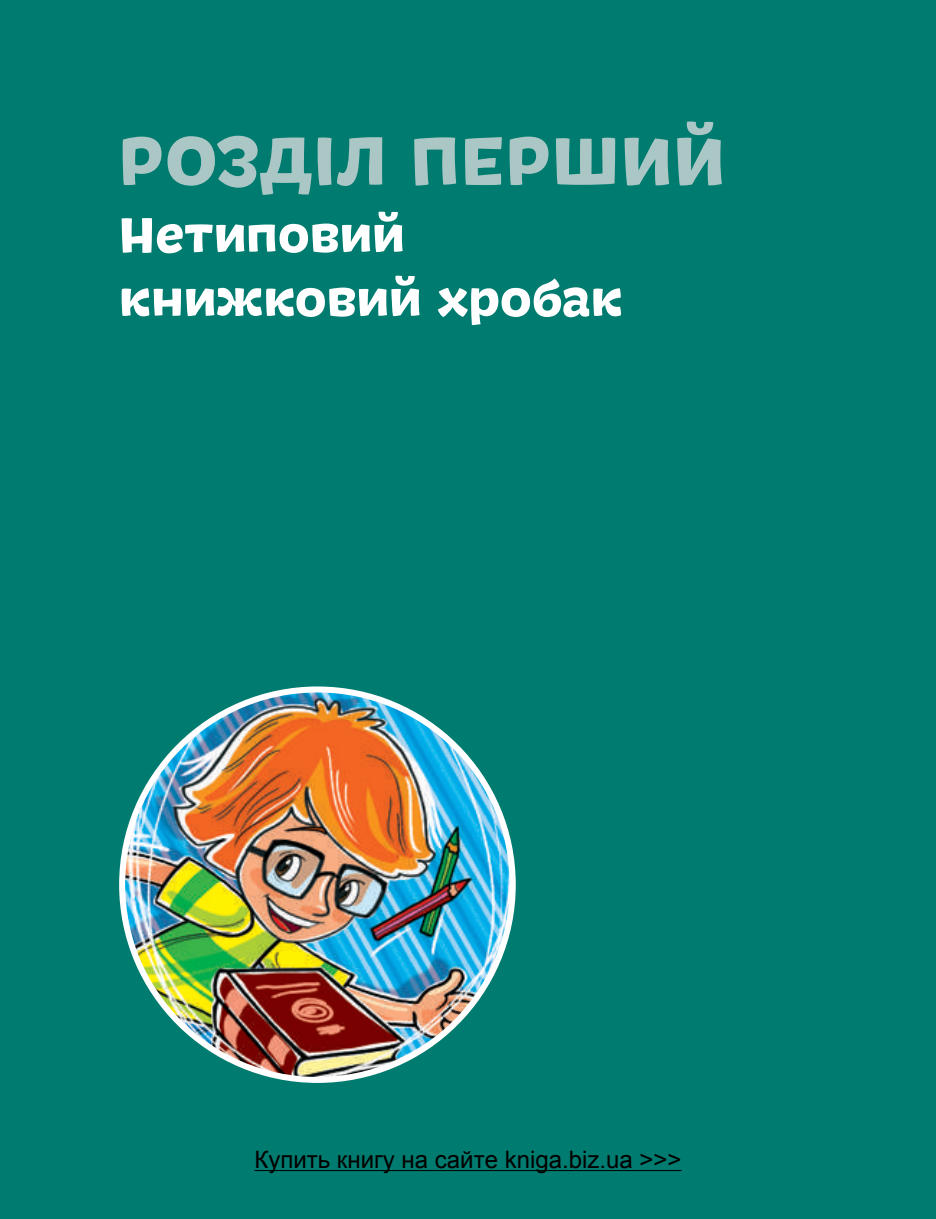
<style>
.page{position:relative;width:936px;height:1219px;background:#fff}
.page>*{position:absolute;margin:0;border:0;box-sizing:border-box;transform-origin:0 0}
.t1{font:700 82px "DR Agu Sans";letter-spacing:.025em;color:#aac7c5}
.t2{font:700 60px/64px "DR Agu Sans";letter-spacing:.01em;color:#fff}
.t3{font:24px "Arial";color:#000}
</style>
<div class="page">
<div style="left:0;top:0;width:935px;height:1219px;background:#007b6f"></div>
<img style="left:122px;top:689px;width:390px;height:391px;border-radius:195px">
<hr style="left:254px;top:1170px;width:427px;height:1px;background:#000">
<h1 class="t1" style="left:119px;top:111px;width:607px">РОЗДІЛ ПЕРШИЙ</h1>
<h2 class="t2" style="left:119px;top:203px;width:504px">Нетиповий книжковий хробак</h2>
<p class="t3" style="left:254px;top:1144px;width:428px">Купить книгу на сайте kniga.biz.ua &gt;&gt;&gt;</p>
</div>
